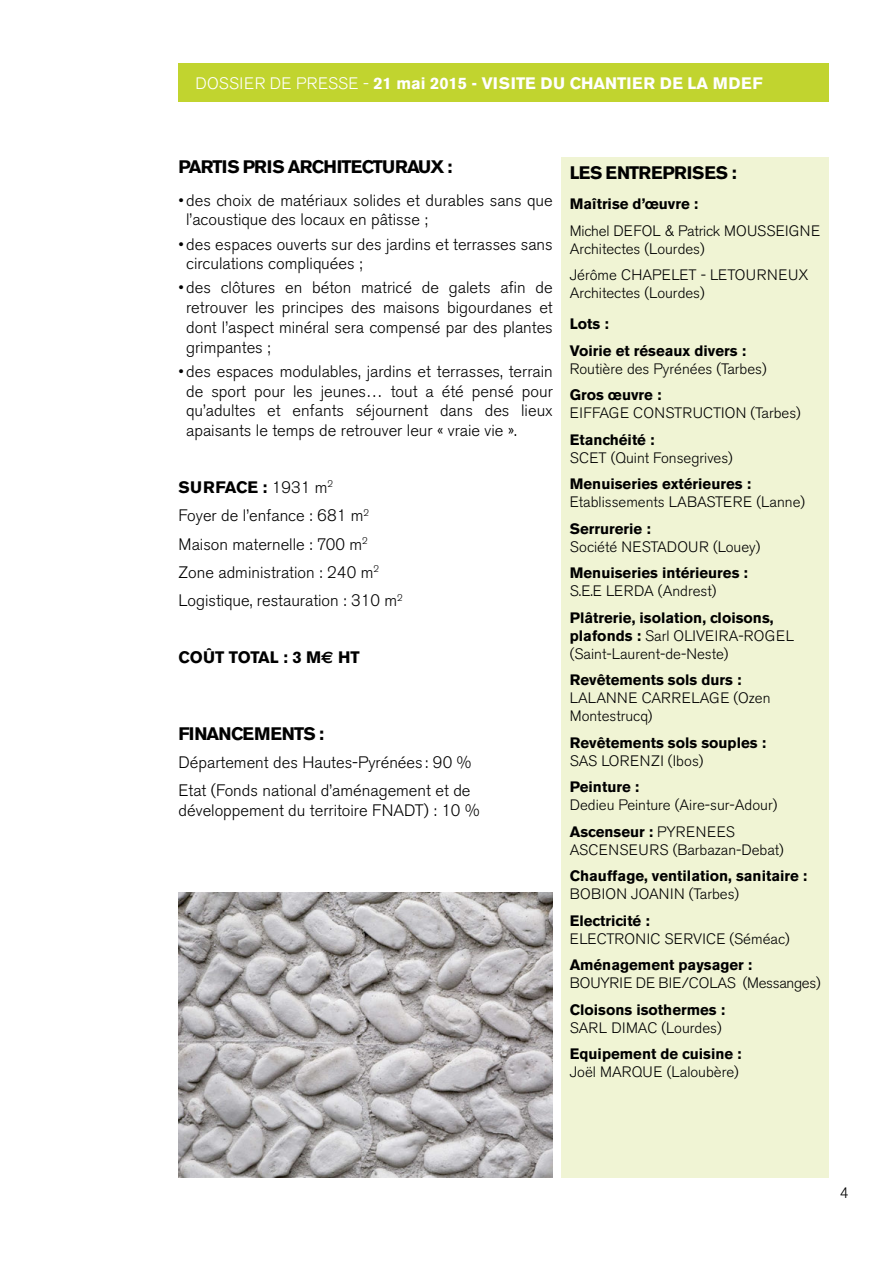
<style>
.page{position:relative;width:893px;height:1263px;background:#fff}
.page>*{position:absolute;margin:0;border:0;box-sizing:border-box;transform-origin:0 0}
.t1{font:700 18px "Akzidenz Grotesk BE";letter-spacing:-.05em;color:#000}
.t2{font:700 18px "Akzidenz Grotesk BE";letter-spacing:-.01em;color:#000}
.t3{font:300 16.5px/19.8px "Akzidenz Grotesk BE";color:#000}
.t4{font:700 16.5px "Akzidenz Grotesk BE";color:#fff}
.t5{font:700 16.5px "Akzidenz Grotesk BE";color:#000}
.t6{font:300 15px/18px "Akzidenz Grotesk BE";color:#000}
.t7{font:700 15px/26.5px "Akzidenz Grotesk BE";color:#000}
.t8{font:300 15px "Akzidenz Grotesk BE";letter-spacing:.02em;color:#000}
.t9{font:300 15px "Akzidenz Grotesk BE";letter-spacing:-.02em;color:#000}
.s1{font-weight:300}
.s2{font-weight:700}
.s3{font-family:"Euro Sans"}
</style>
<div class="page">
<div style="left:179px;top:64px;width:650px;height:38px;background:#c1d42f"></div>
<div style="left:561px;top:157px;width:268px;height:1021px;background:#f0f4d4"></div>
<img style="left:179px;top:892px;width:374px;height:286px">
<p class="t4" style="left:196px;top:73px;width:569px"><span class="s1">DOSSIER DE PRESSE -</span> 21 mai 2015 - VISITE DU CHANTIER DE LA MDEF</p>
<p class="t1" style="left:179px;top:156px;width:275px">PARTIS PRIS ARCHITECTURAUX :</p>
<p class="t3" style="left:186px;top:190px;width:368px;text-indent:-8px">• des choix de matériaux solides et durables sans que l’acoustique des locaux en pâtisse ;</p>
<p class="t3" style="left:186px;top:234px;width:368px;text-indent:-8px">•des espaces ouverts sur des jardins et terrasses sans circulations compliquées ;</p>
<p class="t3" style="left:186px;top:278px;width:368px;text-align:justify;text-indent:-8px">•des clôtures en béton matricé de galets afin de retrouver les principes des maisons bigourdanes et dont l’aspect minéral sera compensé par des plantes grimpantes ;</p>
<p class="t3" style="left:186px;top:362px;width:368px;text-align:justify;text-indent:-8px">•des espaces modulables, jardins et terrasses, terrain de sport pour les jeunes… tout a été pensé pour qu’adultes et enfants séjournent dans des lieux apaisants le temps de retrouver leur « vraie vie ».</p>
<p class="t3" style="left:179px;top:473px;width:226px;line-height:28.3px"><span class="s2">SURFACE :</span> 1931 m<sup>2<br></sup>Foyer de l’enfance : 681 m<sup>2<br></sup>Maison maternelle : 700 m<sup>2<br></sup>Zone administration : 240 m<sup>2<br></sup>Logistique, restauration : 310 m<sup>2</sup></p>
<p class="t5" style="left:179px;top:647px;width:183px">COÛT TOTAL : 3 M<span class="s3">e</span> HT</p>
<p class="t1" style="left:179px;top:723px;width:147px">FINANCEMENTS :</p>
<p class="t3" style="left:179px;top:748px;width:294px;line-height:28.3px">Département des Hautes-Pyrénées : 90 %<br>Etat (Fonds national d’aménagement et de</p>
<p class="t3" style="left:179px;top:801px;width:302px">développement du territoire FNADT) : 10 %</p>
<p class="t2" style="left:570px;top:163px;width:168px">LES ENTREPRISES :</p>
<p class="t7" style="left:570px;top:191px;width:130px">Maîtrise d’œuvre :</p>
<p class="t6" style="left:570px;top:222px;width:252px">Michel DEFOL &amp; Patrick MOUSSEIGNE<br>Architectes (Lourdes)</p>
<p class="t6" style="left:570px;top:267px;width:240px">Jérôme CHAPELET - LETOURNEUX<br>Architectes (Lourdes)</p>
<p class="t7" style="left:570px;top:311px;width:178px">Lots :<br>Voirie et réseaux divers :</p>
<p class="t6" style="left:570px;top:360px;width:198px">Routière des Pyrénées (Tarbes)</p>
<p class="t7" style="left:570px;top:382px;width:93px">Gros œuvre :</p>
<p class="t6" style="left:570px;top:404px;width:233px">EIFFAGE CONSTRUCTION (Tarbes)</p>
<p class="t7" style="left:570px;top:426px;width:86px">Etanchéité :</p>
<p class="t6" style="left:570px;top:449px;width:165px">SCET (Quint Fonsegrives)</p>
<p class="t7" style="left:570px;top:471px;width:183px">Menuiseries extérieures :</p>
<p class="t6" style="left:570px;top:493px;width:237px">Etablissements LABASTERE (Lanne)</p>
<p class="t7" style="left:570px;top:515px;width:82px">Serrurerie :</p>
<p class="t6" style="left:570px;top:538px;width:192px">Société NESTADOUR (Louey)</p>
<p class="t7" style="left:570px;top:560px;width:180px">Menuiseries intérieures :</p>
<p class="t6" style="left:570px;top:582px;width:148px">S.E.E LERDA (Andrest)</p>
<p class="t6" style="left:570px;top:609px;width:226px"><span class="s2">Plâtrerie, isolation, cloisons, plafonds :</span> Sarl OLIVEIRA-ROGEL (Saint-Laurent-de-Neste)</p>
<p class="t7" style="left:570px;top:667px;width:173px">Revêtements sols durs :</p>
<p class="t6" style="left:570px;top:689px;width:202px">LALANNE CARRELAGE (Ozen<br>Montestrucq)</p>
<p class="t7" style="left:570px;top:729px;width:198px">Revêtements sols souples :</p>
<p class="t8" style="left:570px;top:752px;width:135px">SAS LORENZI (Ibos)</p>
<p class="t7" style="left:570px;top:774px;width:71px">Peinture :</p>
<p class="t6" style="left:570px;top:792px;width:209px;line-height:26.5px">Dedieu Peinture (Aire-sur-Adour)<br><span class="s2">Ascenseur :</span> PYRENEES</p>
<p class="t6" style="left:570px;top:841px;width:216px">ASCENSEURS (Barbazan-Debat)</p>
<p class="t7" style="left:570px;top:863px;width:239px">Chauffage, ventilation, sanitaire :</p>
<p class="t8" style="left:570px;top:886px;width:171px">BOBION JOANIN (Tarbes)</p>
<p class="t7" style="left:570px;top:907px;width:82px">Electricité :</p>
<p class="t6" style="left:570px;top:930px;width:222px">ELECTRONIC SERVICE (Séméac)</p>
<p class="t7" style="left:570px;top:952px;width:184px">Aménagement paysager :</p>
<p class="t9" style="left:570px;top:975px;width:252px">BOUYRIE DE BIE/COLAS (Messanges)</p>
<p class="t7" style="left:570px;top:996px;width:157px">Cloisons isothermes :</p>
<p class="t6" style="left:570px;top:1019px;width:153px">SARL DIMAC (Lourdes)</p>
<p class="t7" style="left:570px;top:1041px;width:173px">Equipement de cuisine :</p>
<p class="t6" style="left:570px;top:1063px;width:171px">Joël MARQUE (Laloubère)</p>
<p class="t6" style="left:840px;top:1184px;width:10px">4</p>
</div>
